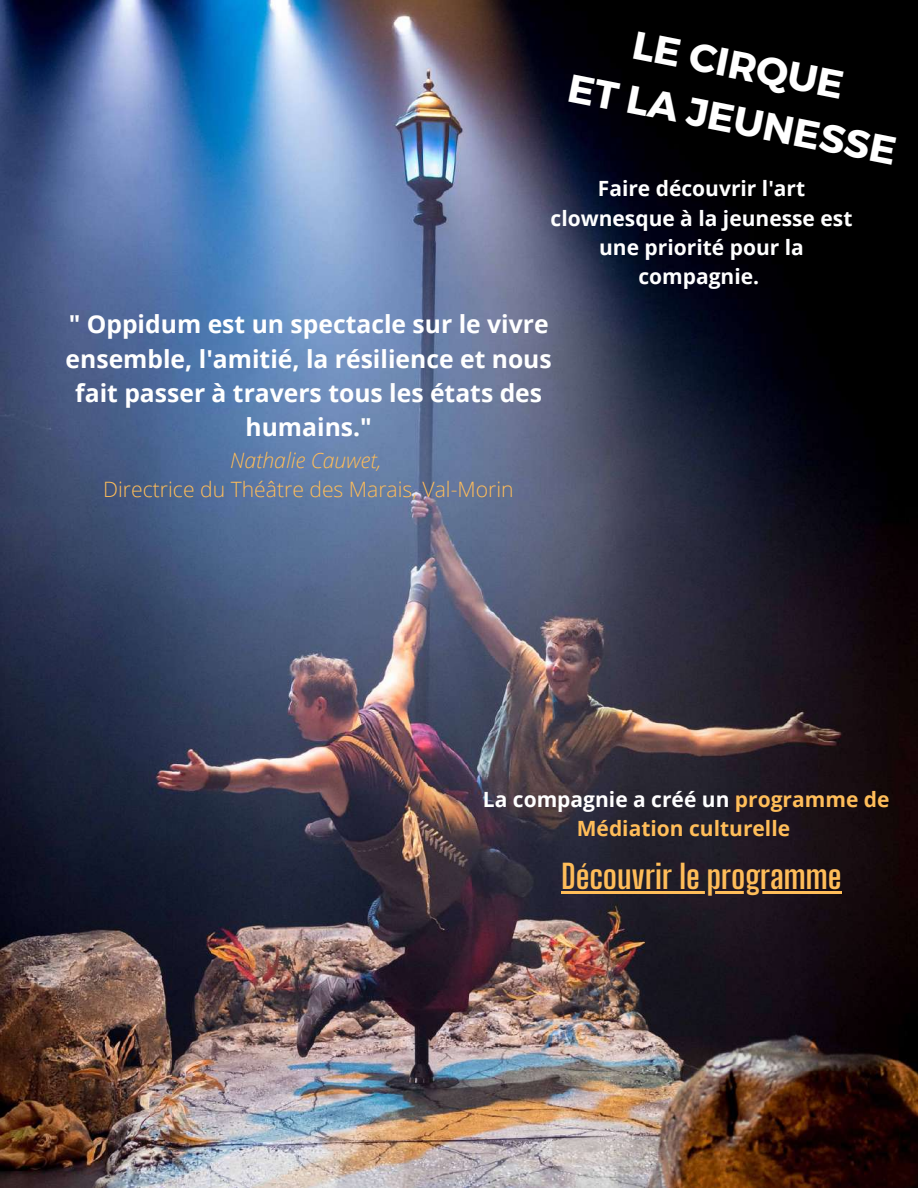
<style>
.page{position:relative;width:918px;height:1188px;background:#fff}
.page>*{position:absolute;margin:0;border:0;box-sizing:border-box;transform-origin:0 0}
.t1{font:700 39.45px "Montserrat";color:#fff}
.t2{font:700 33px "Big Shoulders Display";color:#ffbd59}
.t3{font:700 24.75px/34.3px "Open Sans";color:#fff;text-align:center}
.t4{font:300 21.15px "Open Sans";color:#ffbd59}
.t5{font:italic 300 21.15px "Open Sans";color:#ffbd59}
.t6{font:700 21px/29.2px "Open Sans";color:#fff;text-align:center}
.t7{font:700 21px/29.2px "Open Sans";color:#ffbd59;text-align:center}
.s1{color:#fff}
</style>
<div class="page">
<img style="left:0;top:0;width:918px;height:1188px">
<hr style="left:562px;top:892px;width:280px;height:2px;background:#ffbd59">
<h1 class="t1" style="left:638px;top:19px;width:216px;rotate:11deg">LE CIRQUE</h1>
<h1 class="t1" style="left:573px;top:62px;width:335px;rotate:11deg">ET LA JEUNESSE</h1>
<p class="t6" style="left:551px;top:174px;width:303px">Faire découvrir l'art clownesque à la jeunesse est une priorité pour la compagnie.</p>
<p class="t3" style="left:66px;top:306px;width:488px">" Oppidum est un spectacle sur le vivre ensemble, l'amitié, la résilience et nous fait passer à travers tous les états des humains."</p>
<p class="t5" style="left:230px;top:446px;width:153px">Nathalie Cauwet,</p>
<p class="t4" style="left:103px;top:475px;width:412px">Directrice du Théâtre des Marais, Val-Morin</p>
<p class="t7" style="left:483px;top:784px;width:408px"><span class="s1">La compagnie a créé un</span> programme de<br>Médiation culturelle</p>
<h2 class="t2" style="left:562px;top:857px;width:282px">Découvrir le programme</h2>
</div>
